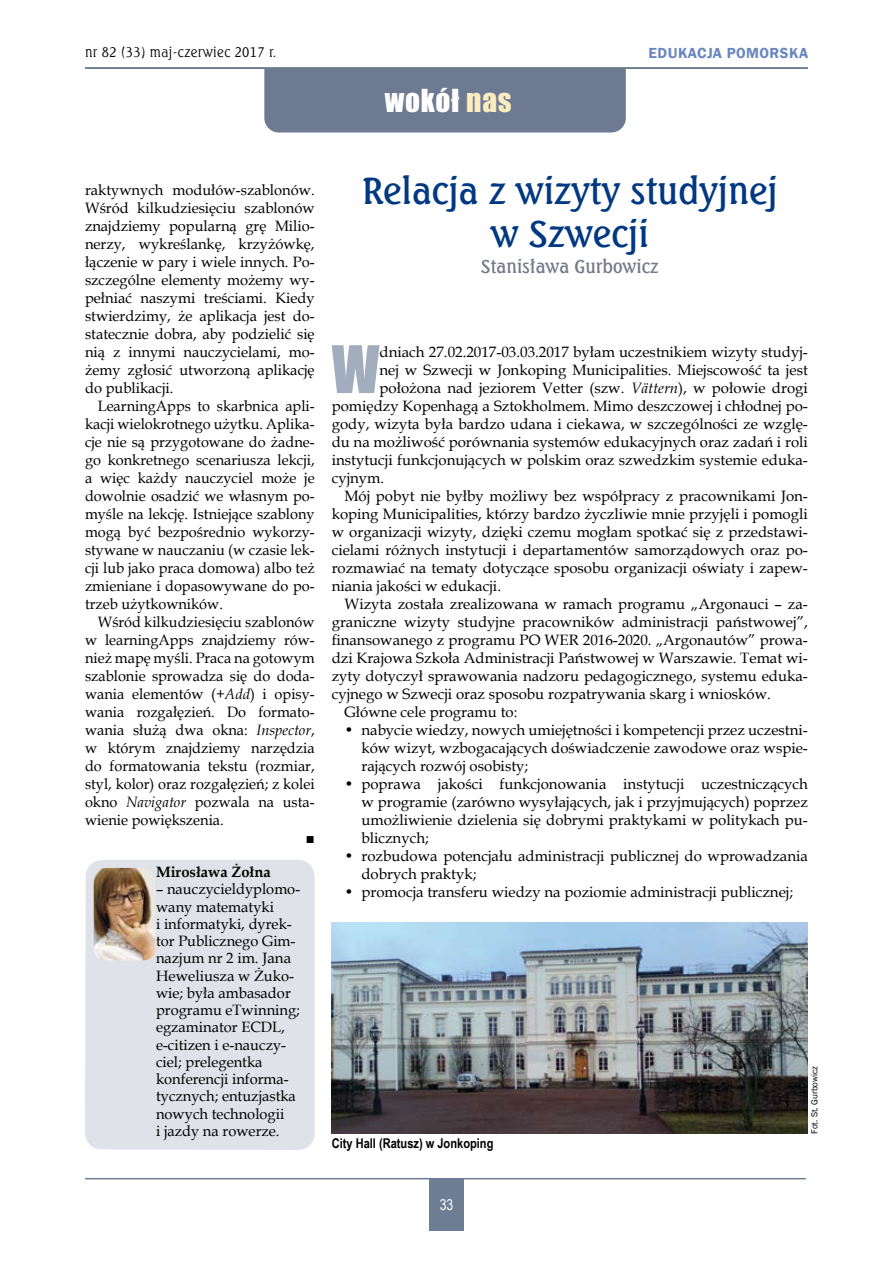
<style>
.page{position:relative;width:893px;height:1263px;background:#fff}
.page>*{position:absolute;margin:0;border:0;box-sizing:border-box;transform-origin:0 0}
.t1{font:60.6px "Impact";color:#a2adbe}
.t2{font:36px/43.2px "Seagull Md EU";color:#003882;text-align:center}
.t3{font:29.25px "Impact";letter-spacing:.025em;color:#fff}
.t4{font:18px "Seagull Md EU";color:#767988}
.t5{font:15px/18px "Book Antiqua";color:#000;text-align:justify}
.t6{font:600 15px "Franklin Gothic";letter-spacing:.03em;color:#6b87bf}
.t7{font:700 15px "Book Antiqua";color:#000}
.t8{font:15px "Arial Narrow";color:#fff}
.t9{font:13.5px "Seagull Lt EU";letter-spacing:.03em;color:#000}
.t10{font:700 13.5px "Arial Narrow";color:#000}
.t11{font:9px "Franklin Gothic";color:#000}
.s1{color:#faedc0}
.s2{font-style:italic}
</style>
<div class="page">
<hr style="left:85px;top:1178px;width:721px;height:1px;background:#6d7d94">
<hr style="left:85px;top:67px;width:723px;height:2px;background:#465c71">
<div style="left:429px;top:1178px;width:35px;height:52px;background:#6d7d94"></div>
<div style="left:85px;top:860px;width:230px;height:290px;background:#dfe2e9"></div>
<img style="left:94px;top:868px;width:61px;height:92px">
<div style="left:264px;top:69px;width:362px;height:64px;background:#6d7a92"></div>
<img style="left:332px;top:923px;width:476px;height:211px">
<p class="t9" style="left:85px;top:44px;width:193px">nr 82 (33) maj-czerwiec 2017 r.</p>
<p class="t6" style="left:649px;top:44px;width:161px">EDUKACJA POMORSKA</p>
<h3 class="t3" style="left:385px;top:78px;width:128px">wokół <span class="s1">nas</span></h3>
<p class="t5" style="left:85px;top:181px;width:231px">raktywnych modułów-szablonów.<br>Wśród kilkudziesięciu szablonów znajdziemy popularną grę Milio&shy;nerzy, wykreślankę, krzyżówkę, łączenie w pary i wiele innych. Po&shy;szczególne elementy możemy wy&shy;pełniać naszymi treściami. Kiedy stwierdzimy, że aplikacja jest do&shy;statecznie dobra, aby podzielić się nią z innymi nauczycielami, mo&shy;żemy zgłosić utworzoną aplikację do publikacji.</p>
<p class="t5" style="left:85px;top:397px;width:231px;text-indent:13px">LearningApps to skarbnica apli&shy;kacji wielokrotnego użytku. Aplika&shy;cje nie są przygotowane do żadne&shy;go konkretnego scenariusza lekcji, a więc każdy nauczyciel może je dowolnie osadzić we własnym po&shy;myśle na lekcję. Istniejące szablony mogą być bezpośrednio wykorzy&shy;stywane w nauczaniu (w czasie lek&shy;cji lub jako praca domowa) albo też zmieniane i dopasowywane do po&shy;trzeb użytkowników.</p>
<p class="t5" style="left:98px;top:613px;width:218px">Wśród kilkudziesięciu szablonów</p>
<p class="t5" style="left:85px;top:631px;width:231px">w learningApps znajdziemy rów-</p>
<p class="t5" style="left:85px;top:649px;width:231px">nież mapę myśli. Praca na gotowym</p>
<p class="t5" style="left:85px;top:667px;width:231px">szablonie sprowadza się do doda-</p>
<p class="t5" style="left:85px;top:685px;width:231px">wania elementów (<span class="s2">+Add</span>) i opisy-</p>
<p class="t5" style="left:85px;top:703px;width:231px">wania rozgałęzień. Do formato-</p>
<p class="t5" style="left:85px;top:721px;width:231px">wania służą dwa okna: <span class="s2">Inspector</span>,</p>
<p class="t5" style="left:85px;top:739px;width:231px">w którym znajdziemy narzędzia</p>
<p class="t5" style="left:85px;top:757px;width:231px">do formatowania tekstu (rozmiar,</p>
<p class="t5" style="left:85px;top:775px;width:231px">styl, kolor) oraz rozgałęzień; z kolei</p>
<p class="t5" style="left:85px;top:793px;width:231px">okno <span class="s2">Navigator</span> pozwala na usta-</p>
<p class="t5" style="left:85px;top:811px;width:140px">wienie powiększenia.</p>
<p class="t5" style="left:306px;top:829px;width:10px">■</p>
<p class="t7" style="left:156px;top:862px;width:116px">Mirosława Żołna</p>
<p class="t5" style="left:156px;top:880px;width:146px;line-height:17.2px;text-align:left">– nauczycieldyplomo&shy;wany matematyki<br>i informatyki, dyrek&shy;tor Publicznego Gim&shy;nazjum nr 2 im. Jana<br>Heweliusza w Żuko&shy;wie; była ambasador programu eTwinning; egzaminator ECDL, e-citizen i e-nauczy&shy;ciel; prelegentka konferencji informa&shy;tycznych; entuzjastka nowych technologii<br>i jazdy na rowerze.</p>
<h2 class="t2" style="left:362px;top:169px;width:418px">Relacja z wizyty studyjnej w Szwecji</h2>
<p class="t4" style="left:481px;top:255px;width:179px">Stanisława Gurbowicz</p>
<h1 class="t1" style="left:332px;top:322px;width:49px">W</h1>
<p class="t5" style="left:379px;top:343px;width:430px">dniach 27.02.2017-03.03.2017 byłam uczestnikiem wizyty studyj-</p>
<p class="t5" style="left:379px;top:361px;width:430px">nej w Szwecji w Jonkoping Municipalities. Miejscowość ta jest</p>
<p class="t5" style="left:379px;top:379px;width:430px">położona nad jeziorem Vetter (szw. <span class="s2">Vättern</span>), w połowie drogi</p>
<p class="t5" style="left:332px;top:397px;width:478px">pomiędzy Kopenhagą a Sztokholmem. Mimo deszczowej i chłodnej po-</p>
<p class="t5" style="left:332px;top:415px;width:478px">gody, wizyta była bardzo udana i ciekawa, w szczególności ze wzglę-</p>
<p class="t5" style="left:332px;top:433px;width:478px">du na możliwość porównania systemów edukacyjnych oraz zadań i roli</p>
<p class="t5" style="left:332px;top:451px;width:478px">instytucji funkcjonujących w polskim oraz szwedzkim systemie eduka-</p>
<p class="t5" style="left:332px;top:469px;width:54px">cyjnym.</p>
<p class="t5" style="left:344px;top:487px;width:465px">Mój pobyt nie byłby możliwy bez współpracy z pracownikami Jon-</p>
<p class="t5" style="left:332px;top:505px;width:478px">koping Municipalities, którzy bardzo życzliwie mnie przyjęli i pomogli</p>
<p class="t5" style="left:332px;top:523px;width:478px">w organizacji wizyty, dzięki czemu mogłam spotkać się z przedstawi-</p>
<p class="t5" style="left:332px;top:541px;width:478px">cielami różnych instytucji i departamentów samorządowych oraz po-</p>
<p class="t5" style="left:332px;top:559px;width:478px">rozmawiać na tematy dotyczące sposobu organizacji oświaty i zapew-</p>
<p class="t5" style="left:332px;top:577px;width:171px">niania jakości w edukacji.</p>
<p class="t5" style="left:344px;top:595px;width:465px">Wizyta została zrealizowana w ramach programu „Argonauci – za-</p>
<p class="t5" style="left:332px;top:613px;width:478px">graniczne wizyty studyjne pracowników administracji państwowej”,</p>
<p class="t5" style="left:332px;top:631px;width:478px">finansowanego z programu PO WER 2016-2020. „Argonautów” prowa-</p>
<p class="t5" style="left:332px;top:649px;width:478px">dzi Krajowa Szkoła Administracji Państwowej w Warszawie. Temat wi-</p>
<p class="t5" style="left:332px;top:667px;width:478px">zyty dotyczył sprawowania nadzoru pedagogicznego, systemu eduka-</p>
<p class="t5" style="left:332px;top:685px;width:441px">cyjnego w Szwecji oraz sposobu rozpatrywania skarg i wniosków.</p>
<p class="t5" style="left:344px;top:703px;width:175px">Główne cele programu to:</p>
<p class="t5" style="left:361px;top:721px;width:448px;text-indent:-17px">• nabycie wiedzy, nowych umiejętności i kompetencji przez uczestni&shy;ków wizyt, wzbogacających doświadczenie zawodowe oraz wspie&shy;rających rozwój osobisty;</p>
<p class="t5" style="left:361px;top:775px;width:448px;text-indent:-17px">• poprawa jakości funkcjonowania instytucji uczestniczących w programie (zarówno wysyłających, jak i przyjmujących) poprzez umożliwienie dzielenia się dobrymi praktykami w politykach pu&shy;blicznych;</p>
<p class="t5" style="left:361px;top:847px;width:448px;text-indent:-17px">• rozbudowa potencjału administracji publicznej do wprowadzania dobrych praktyk;</p>
<p class="t5" style="left:344px;top:883px;width:450px">• promocja transferu wiedzy na poziomie administracji publicznej;</p>
<p class="t10" style="left:332px;top:1133px;width:163px">City Hall (Ratusz) w Jonkoping</p>
<p class="t11" style="left:809px;top:1134px;width:69px;rotate:-90deg">Fot. St. Gurbowicz</p>
<p class="t8" style="left:440px;top:1193px;width:15px">33</p>
</div>
